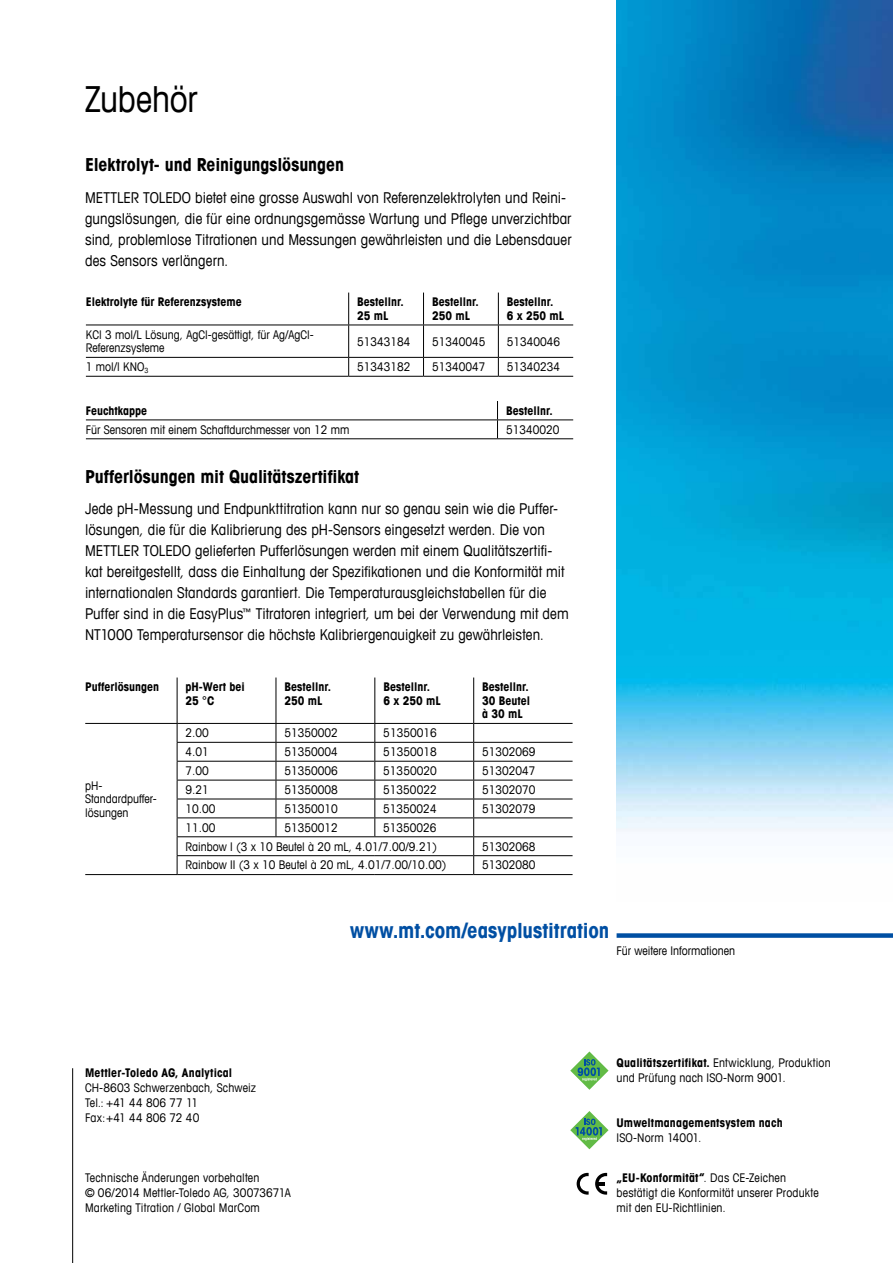
<style>
.page{position:relative;width:893px;height:1263px;background:#fff}
.page>*{position:absolute;margin:0;border:0;box-sizing:border-box;transform-origin:0 0}
.t1{font:condensed 36px "Avant Garde Com";letter-spacing:-.005em;color:#000}
.t2{font:700 condensed 21px "Avant Garde Com";letter-spacing:-.005em;color:#004fa3}
.t3{font:700 condensed 18px "Avant Garde Com";letter-spacing:-.005em;color:#000}
.t4{font:condensed 15px/21px "Avant Garde Com";letter-spacing:.005em;color:#000}
.t5{font:condensed 12px/15px "Avant Garde Com";color:#000}
.t6{font:700 condensed 12px/13.5px "Avant Garde Com";color:#000}
.s1{font-weight:700}
</style>
<div class="page">
<hr style="left:72px;top:1068px;width:1px;height:195px;background:#000">
<div style="left:617px;top:933px;width:276px;height:5px;background:#004fa3"></div>
<img style="left:617px;top:0;width:276px;height:832px">
<svg style="left:570px;top:1111px;width:38px;height:38px"></svg>
<svg style="left:577px;top:1173px;width:12px;height:21px"></svg>
<svg style="left:595px;top:1173px;width:12px;height:21px"></svg>
<svg style="left:570px;top:1051px;width:39px;height:39px"></svg>
<svg style="left:86px;top:293px;width:487px;height:32px"></svg>
<hr style="left:348px;top:293px;width:1px;height:32px;background:#000">
<hr style="left:423px;top:293px;width:1px;height:32px;background:#000">
<hr style="left:498px;top:293px;width:1px;height:32px;background:#000">
<hr style="left:86px;top:325px;width:263px;height:1px;background:#000">
<hr style="left:349px;top:325px;width:74px;height:1px;background:#000">
<hr style="left:348px;top:325px;width:1px;height:32px;background:#000">
<hr style="left:423px;top:325px;width:75px;height:1px;background:#000">
<hr style="left:423px;top:325px;width:1px;height:32px;background:#000">
<hr style="left:498px;top:325px;width:75px;height:1px;background:#000">
<hr style="left:498px;top:325px;width:1px;height:32px;background:#000">
<hr style="left:86px;top:357px;width:263px;height:1px;background:#000">
<hr style="left:349px;top:357px;width:74px;height:1px;background:#000">
<svg style="left:348px;top:358px;width:1px;height:18px"></svg>
<hr style="left:423px;top:357px;width:75px;height:1px;background:#000">
<svg style="left:423px;top:358px;width:1px;height:18px"></svg>
<hr style="left:498px;top:357px;width:75px;height:1px;background:#000">
<svg style="left:498px;top:358px;width:1px;height:18px"></svg>
<hr style="left:86px;top:376px;width:263px;height:1px;background:#000">
<hr style="left:349px;top:376px;width:74px;height:1px;background:#000">
<hr style="left:423px;top:376px;width:75px;height:1px;background:#000">
<hr style="left:498px;top:376px;width:75px;height:1px;background:#000">
<hr style="left:86px;top:438px;width:411px;height:1px;background:#000">
<hr style="left:497px;top:438px;width:76px;height:1px;background:#000">
<svg style="left:86px;top:401px;width:487px;height:37px"></svg>
<hr style="left:177px;top:874px;width:99px;height:1px;background:#000">
<hr style="left:276px;top:874px;width:99px;height:1px;background:#000">
<hr style="left:375px;top:874px;width:99px;height:1px;background:#000">
<hr style="left:474px;top:874px;width:99px;height:1px;background:#000">
<svg style="left:85px;top:677px;width:488px;height:197px"></svg>
<hr style="left:85px;top:874px;width:92px;height:1px;background:#000">
<h1 class="t1" style="left:85px;top:76px;width:114px">Zubehör</h1>
<h3 class="t3" style="left:85px;top:153px;width:260px">Elektrolyt- und Reinigungslösungen</h3>
<p class="t4" style="left:85px;top:186px;width:488px">METTLER TOLEDO bietet eine grosse Auswahl von Referenzelektrolyten und Reini&shy;gungslösungen, die für eine ordnungsgemässe Wartung und Pflege unverzichtbar sind, problemlose Titrationen und Messungen gewährleisten und die Lebensdauer des Sensors verlängern.</p>
<p class="t6" style="left:86px;top:295px;width:157px">Elektrolyte für Referenzsysteme</p>
<p class="t6" style="left:357px;top:295px;width:48px">Bestellnr.<br>25 mL</p>
<p class="t6" style="left:432px;top:295px;width:48px">Bestellnr.<br>250 mL</p>
<p class="t6" style="left:507px;top:295px;width:59px">Bestellnr.<br>6 x 250 mL</p>
<p class="t5" style="left:86px;top:327px;width:230px;line-height:13.5px">KCl 3 mol/L Lösung, AgCl-gesättigt, für Ag/AgCl-<br>Referenzsysteme</p>
<p class="t5" style="left:357px;top:333px;width:55px">51343184</p>
<p class="t5" style="left:432px;top:333px;width:55px">51340045</p>
<p class="t5" style="left:507px;top:333px;width:55px">51340046</p>
<p class="t5" style="left:86px;top:359px;width:64px">1 mol/l KNO<sub>3</sub></p>
<p class="t5" style="left:357px;top:359px;width:55px">51343182</p>
<p class="t5" style="left:432px;top:359px;width:55px">51340047</p>
<p class="t5" style="left:507px;top:359px;width:55px">51340234</p>
<p class="t6" style="left:86px;top:403px;width:63px">Feuchtkappe</p>
<p class="t6" style="left:506px;top:403px;width:48px">Bestellnr.</p>
<p class="t5" style="left:86px;top:422px;width:265px">Für Sensoren mit einem Schaftdurchmesser von 12 mm</p>
<p class="t5" style="left:506px;top:422px;width:55px">51340020</p>
<h3 class="t3" style="left:85px;top:465px;width:276px">Pufferlösungen mit Qualitätszertifikat</h3>
<p class="t4" style="left:85px;top:498px;width:485px">Jede pH-Messung und Endpunkttitration kann nur so genau sein wie die Puffer&shy;lösungen, die für die Kalibrierung des pH-Sensors eingesetzt werden. Die von METTLER TOLEDO gelieferten Pufferlösungen werden mit einem Qualitätszertifi&shy;kat bereitgestellt, dass die Einhaltung der Spezifikationen und die Konformität mit internationalen Standards garantiert. Die Temperaturausgleichstabellen für die Puffer sind in die EasyPlus<sup>™</sup> Titratoren integriert, um bei der Verwendung mit dem NT1000 Temperatursensor die höchste Kalibriergenauigkeit zu gewährleisten.</p>
<p class="t6" style="left:85px;top:680px;width:76px">Pufferlösungen</p>
<p class="t6" style="left:186px;top:680px;width:61px">pH-Wert bei<br>25 °C</p>
<p class="t6" style="left:284px;top:680px;width:48px">Bestellnr.<br>250 mL</p>
<p class="t6" style="left:383px;top:680px;width:59px">Bestellnr.<br>6 x 250 mL</p>
<p class="t6" style="left:482px;top:680px;width:50px;text-align:justify">Bestellnr.<br>30 Beutel à 30 mL</p>
<p class="t5" style="left:85px;top:778px;width:73px;line-height:13.5px">pH-<br>Standardpuffer&shy;lösungen</p>
<p class="t5" style="left:186px;top:725px;width:25px">2.00</p>
<p class="t5" style="left:284px;top:725px;width:55px">51350002</p>
<p class="t5" style="left:383px;top:725px;width:55px">51350016</p>
<p class="t5" style="left:186px;top:744px;width:25px">4.01</p>
<p class="t5" style="left:284px;top:744px;width:55px">51350004</p>
<p class="t5" style="left:383px;top:744px;width:55px">51350018</p>
<p class="t5" style="left:482px;top:744px;width:55px">51302069</p>
<p class="t5" style="left:186px;top:763px;width:25px">7.00</p>
<p class="t5" style="left:284px;top:763px;width:55px">51350006</p>
<p class="t5" style="left:383px;top:763px;width:55px">51350020</p>
<p class="t5" style="left:482px;top:763px;width:55px">51302047</p>
<p class="t5" style="left:186px;top:782px;width:25px">9.21</p>
<p class="t5" style="left:284px;top:782px;width:55px">51350008</p>
<p class="t5" style="left:383px;top:782px;width:55px">51350022</p>
<p class="t5" style="left:482px;top:782px;width:55px">51302070</p>
<p class="t5" style="left:186px;top:801px;width:32px">10.00</p>
<p class="t5" style="left:284px;top:801px;width:55px">51350010</p>
<p class="t5" style="left:383px;top:801px;width:55px">51350024</p>
<p class="t5" style="left:482px;top:801px;width:55px">51302079</p>
<p class="t5" style="left:186px;top:819px;width:32px">11.00</p>
<p class="t5" style="left:284px;top:819px;width:55px">51350012</p>
<p class="t5" style="left:186px;top:818px;width:253px;line-height:18.9px;text-align:right">51350026<br>Rainbow I (3 x 10 Beutel à 20 mL, 4.01/7.00/9.21)</p>
<p class="t5" style="left:482px;top:838px;width:55px">51302068</p>
<p class="t5" style="left:186px;top:857px;width:262px">Rainbow II (3 x 10 Beutel à 20 mL, 4.01/7.00/10.00)</p>
<p class="t5" style="left:482px;top:857px;width:55px">51302080</p>
<h2 class="t2" style="left:350px;top:917px;width:261px">www.mt.com/easyplustitration</h2>
<p class="t5" style="left:617px;top:943px;width:120px">Für weitere Informationen</p>
<p class="t6" style="left:85px;top:1065px;width:149px">Mettler-Toledo AG, Analytical</p>
<p class="t5" style="left:85px;top:1080px;width:173px">CH-8603 Schwerzenbach, Schweiz<br>Tel.: +41 44 806 77 11<br>Fax:+41 44 806 72 40</p>
<p class="t5" style="left:85px;top:1170px;width:207px">Technische Änderungen vorbehalten<br>© 06/2014 Mettler-Toledo AG, 30073671A<br>Marketing Titration / Global MarCom</p>
<p class="t5" style="left:616px;top:1055px;width:216px"><span class="s1">Qualitätszertifikat.</span> Entwicklung, Produktion und Prüfung nach ISO-Norm 9001.</p>
<p class="t6" style="left:616px;top:1116px;width:168px">Umweltmanagementsystem nach</p>
<p class="t5" style="left:616px;top:1130px;width:86px">ISO-Norm 14001.</p>
<p class="t5" style="left:616px;top:1169px;width:204px"><span class="s1">„EU-Konformität“</span>. Das CE-Zeichen bestätigt die Konformität unserer Produkte mit den EU-Richtlinien.</p>
</div>
